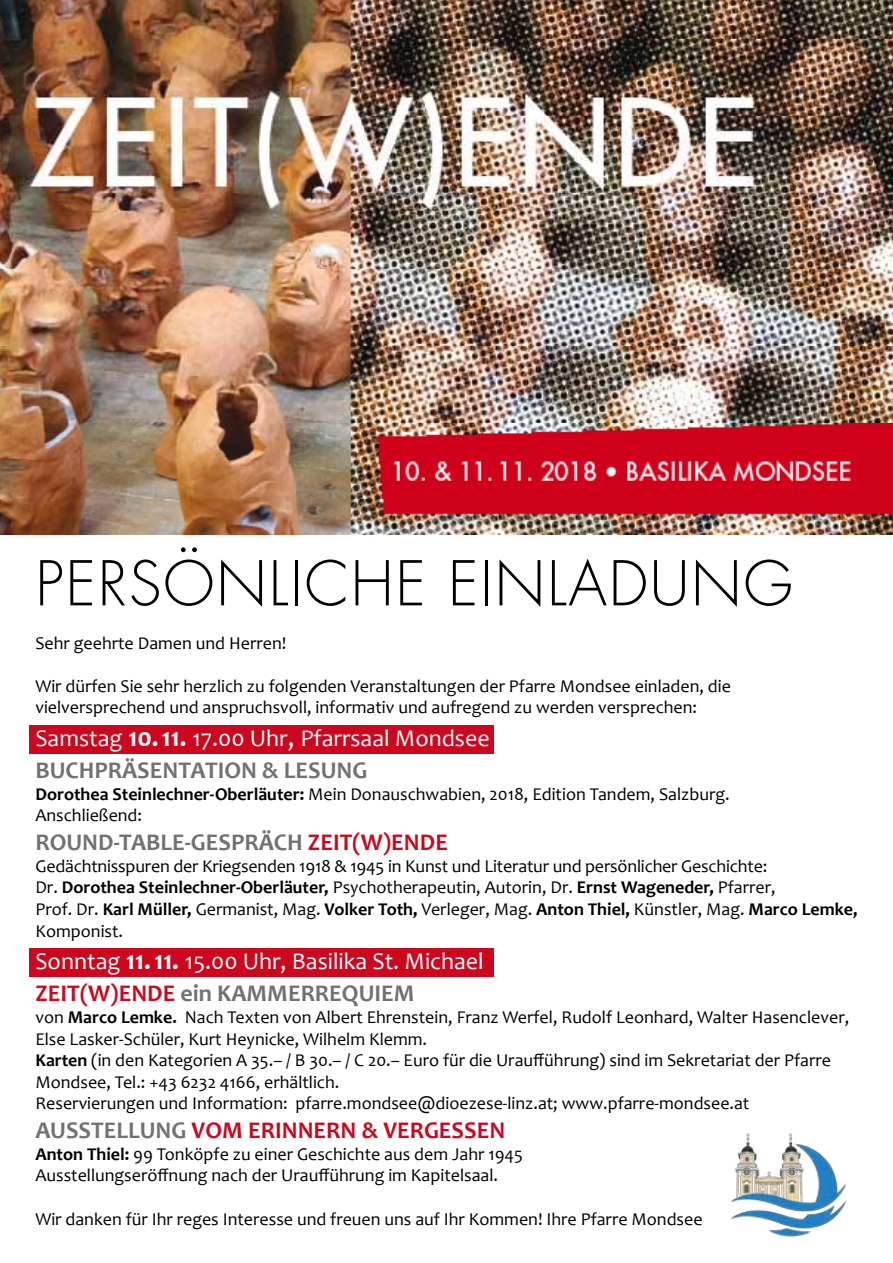
<style>
.page{position:relative;width:893px;height:1263px;background:#fff}
.page>*{position:absolute;margin:0;border:0;box-sizing:border-box;transform-origin:0 0}
.t1{font:300 60px "Futura";letter-spacing:.03em;color:#000}
.t2{font:24px/32.4px "Candara";color:#fff}
.t3{font:700 24px "Candara";color:#cd071e}
.t4{font:700 24px "Candara";color:#707172}
.t5{font:18px/21.6px "Candara";color:#000}
.s1{font-weight:700;font-size:27px}
.s2{font-size:27px}
.s3{font-weight:700;color:#707172}
.s4{font-weight:700}
.s5{color:#cd071e}
.s6{font-weight:700;color:#cd071e}
.s7{color:#707172}
</style>
<div class="page">
<div style="left:30px;top:948px;width:464px;height:29px;background:#cd071e"></div>
<div style="left:30px;top:725px;width:464px;height:28px;background:#cd071e"></div>
<img style="left:0;top:0;width:892px;height:535px">
<img style="left:730px;top:1133px;width:117px;height:104px">
<h1 class="t1" style="left:35px;top:545px;width:759px">PERSÖNLICHE EINLADUNG</h1>
<p class="t5" style="left:35px;top:632px;width:252px">Sehr geehrte Damen und Herren!</p>
<p class="t5" style="left:35px;top:675px;width:697px">Wir dürfen Sie sehr herzlich zu folgenden Veranstaltungen der Pfarre Mondsee einladen, die vielversprechend und anspruchsvoll, informativ und aufregend zu werden versprechen:</p>
<h2 class="t2" style="left:35px;top:722px;width:456px">Samstag <span class="s1">10.11.</span> 17.00 Uhr<span class="s2">,</span> Pfarrsaal Mondsee<br><span class="s3">BUCHPRÄSENTATION &amp; LESUNG</span></h2>
<p class="t5" style="left:35px;top:783px;width:696px"><span class="s4">Dorothea Steinlechner-Oberläuter:</span> Mein Donauschwabien, 2018, Edition Tandem, Salzburg.<br>Anschließend:</p>
<h2 class="t4" style="left:35px;top:828px;width:414px">ROUND-TABLE-GESPRÄCH <span class="s5">ZEIT(W)ENDE</span></h2>
<p class="t5" style="left:35px;top:855px;width:824px">Gedächtnisspuren der Kriegsenden 1918 &amp; 1945 in Kunst und Literatur und persönlicher Geschichte:<br>Dr. <span class="s4">Dorothea Steinlechner-Oberläuter,</span> Psychotherapeutin, Autorin, Dr. <span class="s4">Ernst Wageneder,</span> Pfarrer,<br>Prof. Dr. <span class="s4">Karl Müller,</span> Germanist, Mag. <span class="s4">Volker Toth,</span> Verleger, Mag. <span class="s4">Anton Thiel,</span> Künstler, Mag. <span class="s4">Marco Lemke, </span>Komponist.</p>
<h2 class="t2" style="left:35px;top:945px;width:450px">Sonntag <span class="s1">11.11.</span> 15.00 Uhr, Basilika St. Michael<br><span class="s6">ZEIT(W)ENDE</span> <span class="s3">ein KAMMERREQUIEM</span></h2>
<p class="t5" style="left:35px;top:1006px;width:815px">von <span class="s4">Marco Lemke.</span> Nach Texten von Albert Ehrenstein, Franz Werfel, Rudolf Leonhard, Walter Hasenclever, Else Lasker-Schüler, Kurt Heynicke, Wilhelm Klemm.<br><span class="s4">Karten</span> (in den Kategorien A 35.– / B 30.– / C 20.– Euro für die Uraufführung) sind im Sekretariat der Pfarre Mondsee, Tel.: +43 6232 4166, erhältlich.<br>Reservierungen und Information: pfarre.mondsee@dioezese-linz.at; www.pfarre-mondsee.at</p>
<h2 class="t3" style="left:35px;top:1116px;width:471px"><span class="s7">AUSSTELLUNG</span> VOM ERINNERN &amp; VERGESSEN</h2>
<p class="t5" style="left:35px;top:1143px;width:489px"><span class="s4">Anton Thiel:</span> 99 Tonköpfe zu einer Geschichte aus dem Jahr 1945<br>Ausstellungseröffnung nach der Uraufführung im Kapitelsaal.</p>
<p class="t5" style="left:35px;top:1208px;width:669px">Wir danken für Ihr reges Interesse und freuen uns auf Ihr Kommen! Ihre Pfarre Mondsee</p>
</div>
